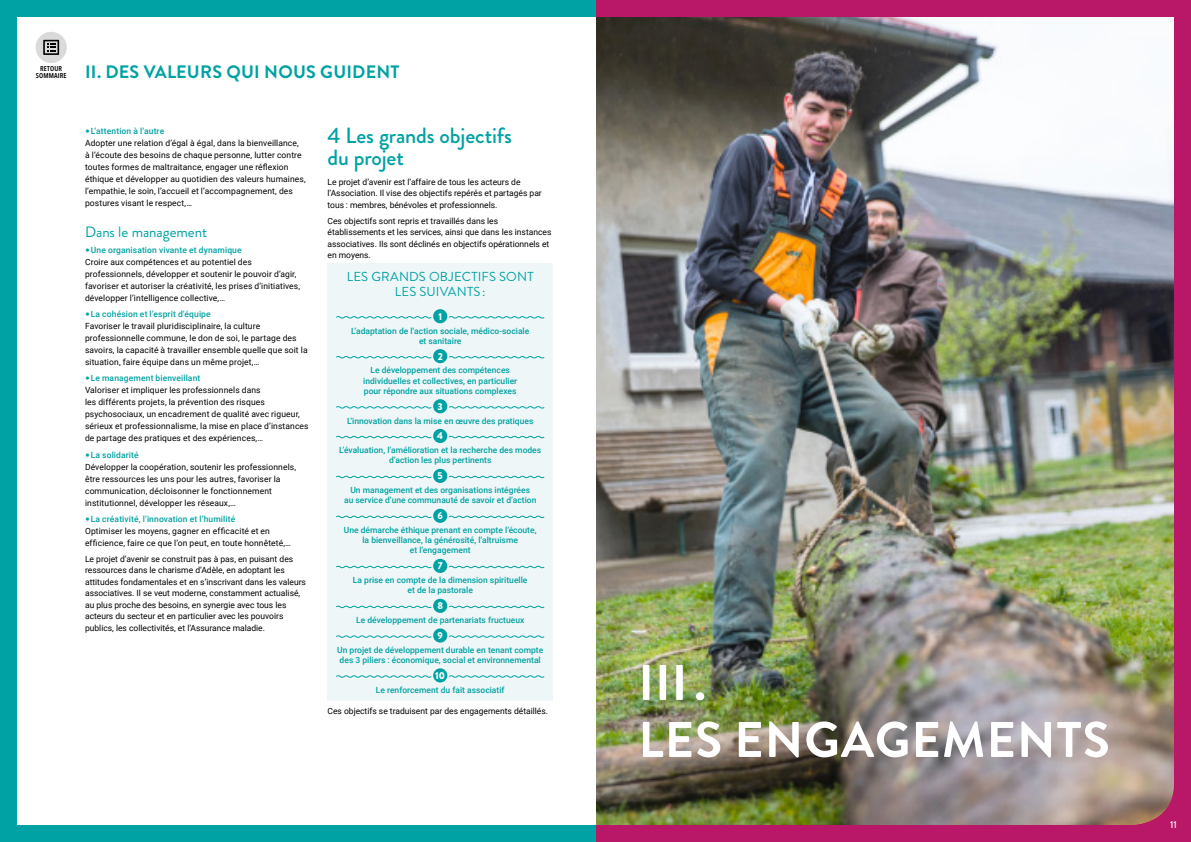
<style>
.page{position:relative;width:1191px;height:842px;background:#fff}
.page>*{position:absolute;margin:0;border:0;box-sizing:border-box;transform-origin:0 0}
.t1{font:700 50px/57px "Brandon Grotesque";letter-spacing:.02em;color:#fff}
.t2{font:500 22px/22px "Brandon Grotesque";letter-spacing:-.005em;color:#00a2a3}
.t3{font:700 18px "Brandon Grotesque";letter-spacing:.01em;color:#00a2a3}
.t4{font:15px "Brandon Grotesque";letter-spacing:-.005em;color:#00a2a3}
.t5{font:13px/15px "Brandon Grotesque";letter-spacing:.015em;color:#00a2a3;text-align:center}
.t6{font:900 10px "Brandon Grotesque";color:#fff}
.t7{font:500 10px "Brandon Grotesque";color:#fff}
.t8{font:8.5px/12px "Roboto";letter-spacing:.01em;color:#000}
.t9{font:500 8.5px/10.2px "Roboto";color:#00a2a3;text-align:center}
.t10{font:600 7px/7px "Avenir Next Condensed";letter-spacing:.02em;color:#000;text-align:center}
.s1{font-family:"Lato";color:#00a2a3}
.s2{font-weight:500;color:#00a2a3}
</style>
<div class="page">
<div style="left:595px;top:0;width:596px;height:842px;background:#b81867"></div>
<img style="left:595px;top:17px;width:579px;height:808px">
<div style="left:0;top:0;width:595px;height:842px;background:#00a2a3"></div>
<div style="left:17px;top:17px;width:578px;height:808px;background:#fff"></div>
<div style="left:327px;top:263px;width:226px;height:438px;background:#eff6f7"></div>
<svg style="left:336px;top:316px;width:96px;height:3px"></svg>
<div style="left:433px;top:309px;width:14px;height:14px;background:#00a2a3;border-radius:50%"></div>
<svg style="left:449px;top:316px;width:96px;height:3px"></svg>
<svg style="left:336px;top:356px;width:96px;height:3px"></svg>
<div style="left:433px;top:349px;width:14px;height:14px;background:#00a2a3;border-radius:50%"></div>
<svg style="left:449px;top:356px;width:96px;height:3px"></svg>
<svg style="left:336px;top:406px;width:96px;height:3px"></svg>
<div style="left:433px;top:399px;width:14px;height:14px;background:#00a2a3;border-radius:50%"></div>
<svg style="left:449px;top:406px;width:96px;height:3px"></svg>
<svg style="left:336px;top:435px;width:96px;height:4px"></svg>
<div style="left:433px;top:429px;width:14px;height:14px;background:#00a2a3;border-radius:50%"></div>
<svg style="left:449px;top:435px;width:96px;height:4px"></svg>
<svg style="left:336px;top:475px;width:96px;height:4px"></svg>
<div style="left:433px;top:469px;width:14px;height:14px;background:#00a2a3;border-radius:50%"></div>
<svg style="left:449px;top:475px;width:96px;height:4px"></svg>
<svg style="left:336px;top:515px;width:96px;height:4px"></svg>
<div style="left:433px;top:509px;width:14px;height:14px;background:#00a2a3;border-radius:50%"></div>
<svg style="left:449px;top:515px;width:96px;height:4px"></svg>
<svg style="left:336px;top:565px;width:96px;height:4px"></svg>
<div style="left:433px;top:559px;width:14px;height:14px;background:#00a2a3;border-radius:50%"></div>
<svg style="left:449px;top:565px;width:96px;height:4px"></svg>
<svg style="left:336px;top:605px;width:96px;height:4px"></svg>
<div style="left:433px;top:599px;width:14px;height:14px;background:#00a2a3;border-radius:50%"></div>
<svg style="left:449px;top:605px;width:96px;height:4px"></svg>
<svg style="left:336px;top:635px;width:96px;height:3px"></svg>
<div style="left:433px;top:628px;width:14px;height:15px;background:#00a2a3;border-radius:50%"></div>
<svg style="left:449px;top:635px;width:96px;height:3px"></svg>
<svg style="left:336px;top:675px;width:96px;height:3px"></svg>
<div style="left:433px;top:668px;width:14px;height:14px;background:#00a2a3;border-radius:50%"></div>
<svg style="left:449px;top:675px;width:96px;height:3px"></svg>
<div style="left:36px;top:32px;width:31px;height:31px;background:#dadada;border-radius:50%"></div>
<svg style="left:43px;top:40px;width:16px;height:15px"></svg>
<p class="t10" style="left:36px;top:65px;width:32px">RETOUR<br>SOMMAIRE</p>
<h3 class="t3" style="left:85px;top:59px;width:316px">II. DES VALEURS QUI NOUS GUIDENT</h3>
<p class="t8" style="left:85px;top:125px;width:222px"><span class="s1">ҋ</span><span class="s2">L’attention à l’autre<br></span>Adopter une relation d’égal à égal, dans la bienveillance,<br>à l’écoute des besoins de chaque personne, lutter contre toutes formes de maltraitance, engager une réflexion éthique et développer au quotidien des valeurs humaines, l’empathie, le soin, l’accueil et l’accompagnement, des postures visant le respect,…</p>
<h3 class="t4" style="left:85px;top:221px;width:124px">Dans le management</h3>
<p class="t8" style="left:85px;top:243px;width:216px"><span class="s1">ҋ</span><span class="s2">Une organisation vivante et dynamique<br></span>Croire aux compétences et au potentiel des professionnels, développer et soutenir le pouvoir d’agir, favoriser et autoriser la créativité, les prises d’initiatives, développer l’intelligence collective,…</p>
<p class="t8" style="left:85px;top:308px;width:224px"><span class="s1">ҋ</span><span class="s2">La cohésion et l’esprit d’équipe<br></span>Favoriser le travail pluridisciplinaire, la culture professionnelle commune, le don de soi, le partage des savoirs, la capacité à travailler ensemble quelle que soit la situation, faire équipe dans un même projet,…</p>
<p class="t8" style="left:85px;top:372px;width:225px"><span class="s1">ҋ</span><span class="s2">Le management bienveillant<br></span>Valoriser et impliquer les professionnels dans<br>les différents projets, la prévention des risques psychosociaux, un encadrement de qualité avec rigueur, sérieux et professionnalisme, la mise en place d’instances de partage des pratiques et des expériences,…</p>
<p class="t8" style="left:85px;top:448px;width:212px"><span class="s1">ҋ</span><span class="s2">La solidarité<br></span>Développer la coopération, soutenir les professionnels, être ressources les uns pour les autres, favoriser la communication, décloisonner le fonctionnement institutionnel, développer les réseaux,…</p>
<p class="t8" style="left:85px;top:512px;width:207px"><span class="s1">ҋ</span><span class="s2">La créativité, l’innovation et l’humilité<br></span>Optimiser les moyens, gagner en efficacité et en efficience, faire ce que l’on peut, en toute honnêteté,…</p>
<p class="t8" style="left:85px;top:552px;width:222px;line-height:11.5px">Le projet d’avenir se construit pas à pas, en puisant des ressources dans le charisme d’Adèle, en adoptant les attitudes fondamentales et en s’inscrivant dans les valeurs associatives. Il se veut moderne, constamment actualisé, au plus proche des besoins, en synergie avec tous les acteurs du secteur et en particulier avec les pouvoirs publics, les collectivités, et l’Assurance maladie.</p>
<h2 class="t2" style="left:327px;top:125px;width:186px">4 Les grands objectifs du projet</h2>
<p class="t8" style="left:327px;top:176px;width:216px;line-height:11.5px">Le projet d’avenir est l’affaire de tous les acteurs de l’Association. Il vise des objectifs repérés et partagés par tous : membres, bénévoles et professionnels.</p>
<p class="t8" style="left:327px;top:215px;width:225px;line-height:11.5px">Ces objectifs sont repris et travaillés dans les établissements et les services, ainsi que dans les instances associatives. Ils sont déclinés en objectifs opérationnels et en moyens.</p>
<h3 class="t5" style="left:347px;top:269px;width:188px">LES GRANDS OBJECTIFS SONT<br>LES SUIVANTS :</h3>
<p class="t6" style="left:438px;top:309px;width:5px">1</p>
<p class="t9" style="left:351px;top:325px;width:180px">L’adaptation de l’action sociale, médico-sociale et sanitaire</p>
<p class="t6" style="left:438px;top:349px;width:7px">2</p>
<p class="t9" style="left:363px;top:365px;width:156px">Le développement des compétences individuelles et collectives, en particulier pour répondre aux situations complexes</p>
<p class="t6" style="left:437px;top:399px;width:7px">3</p>
<p class="t9" style="left:347px;top:415px;width:188px">L’innovation dans la mise en œuvre des pratiques</p>
<p class="t6" style="left:437px;top:429px;width:7px">4</p>
<p class="t9" style="left:339px;top:445px;width:203px">L’évaluation, l’amélioration et la recherche des modes d’action les plus pertinents</p>
<p class="t6" style="left:437px;top:469px;width:7px">5</p>
<p class="t9" style="left:344px;top:485px;width:194px">Un management et des organisations intégrées<br>au service d’une communauté de savoir et d’action</p>
<p class="t6" style="left:437px;top:509px;width:7px">6</p>
<p class="t9" style="left:344px;top:525px;width:194px">Une démarche éthique prenant en compte l’écoute, la bienveillance, la générosité, l’altruisme<br>et l’engagement</p>
<p class="t6" style="left:438px;top:559px;width:6px">7</p>
<p class="t9" style="left:353px;top:575px;width:176px">La prise en compte de la dimension spirituelle et de la pastorale</p>
<p class="t6" style="left:437px;top:599px;width:7px">8</p>
<p class="t9" style="left:356px;top:615px;width:170px">Le développement de partenariats fructueux</p>
<p class="t6" style="left:437px;top:628px;width:7px">9</p>
<p class="t9" style="left:337px;top:644px;width:208px;text-align:left">Un projet de développement durable en tenant compte des 3 piliers : économique, social et environnemental</p>
<p class="t6" style="left:435px;top:668px;width:11px">10</p>
<p class="t9" style="left:376px;top:684px;width:130px">Le renforcement du fait associatif</p>
<p class="t8" style="left:327px;top:705px;width:222px">Ces objectifs se traduisent par des engagements détaillés.</p>
<h1 class="t1" style="left:638px;top:655px;width:473px">III.<br>LES ENGAGEMENTS</h1>
<p class="t7" style="left:1170px;top:817px;width:8px">11</p>
</div>
